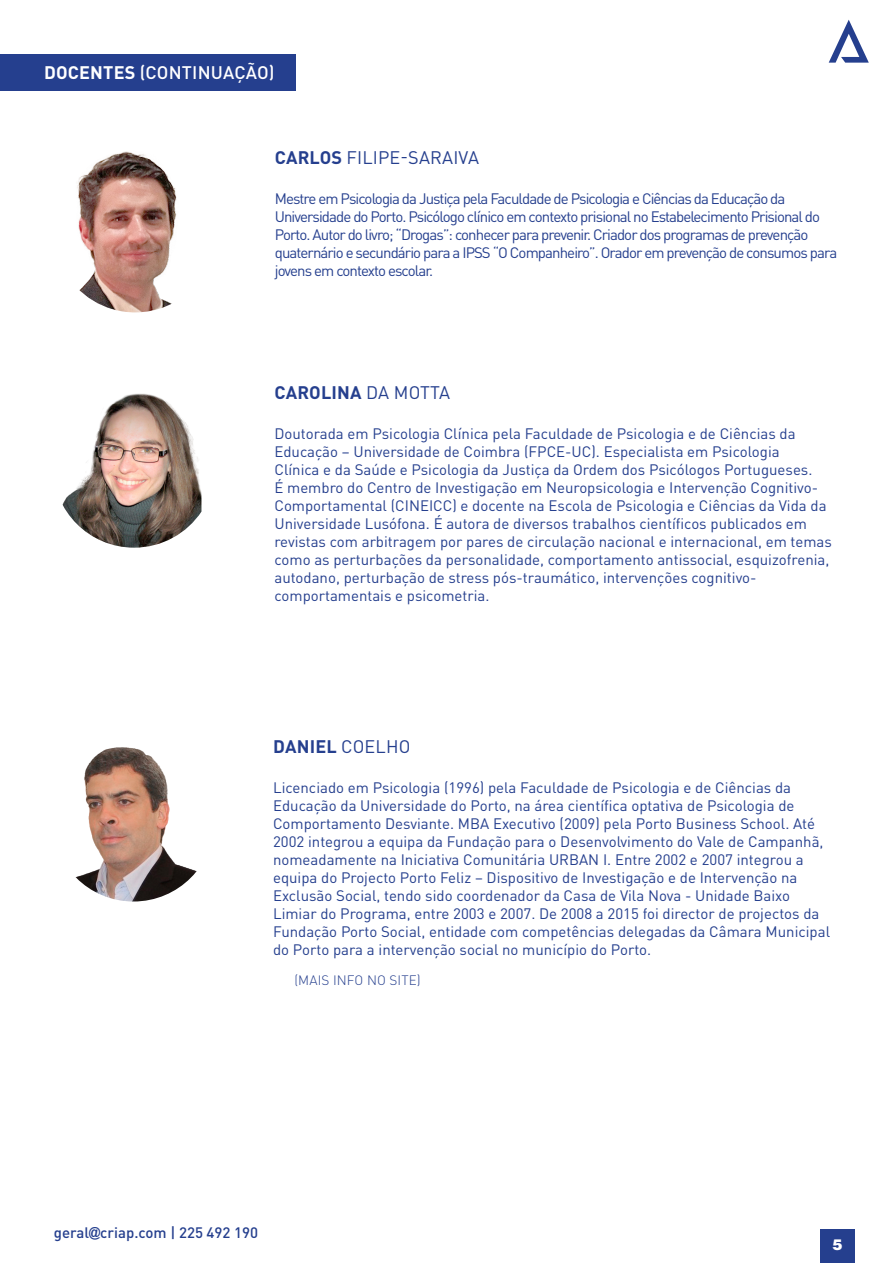
<style>
.page{position:relative;width:893px;height:1263px;background:#fff}
.page>*{position:absolute;margin:0;border:0;box-sizing:border-box;transform-origin:0 0}
.t1{font:700 18px "DIN Pro";letter-spacing:.01em;color:#253f8e}
.t2{font:500 18px "DIN Pro";letter-spacing:.01em;color:#fff}
.t3{font:18px "DIN Pro";letter-spacing:.01em;color:#253f8e}
.t4{font:15px/18px "DIN Pro";color:#253f8e}
.t5{font:15px/18px "DIN Pro";letter-spacing:-.06em;color:#253f8e}
.t6{font:500 15px "DIN Pro";color:#253f8e}
.t7{font:900 15px "Helvetica LT Std";color:#fff}
.t8{font:300 13.5px "DIN Pro";letter-spacing:.01em;color:#253f8e}
.s1{font-weight:700}
.s2{font-weight:400}
.s3{font-family:"Arial";font-weight:900}
</style>
<div class="page">
<div style="left:820px;top:1229px;width:35px;height:34px;background:#253f8e"></div>
<svg style="left:829px;top:20px;width:40px;height:43px"></svg>
<div style="left:0;top:54px;width:296px;height:37px;background:#253f8e"></div>
<img style="left:52px;top:739px;width:163px;height:162px;border-radius:81px">
<img style="left:62px;top:393px;width:139px;height:155px">
<img style="left:77px;top:151px;width:100px;height:161px">
<p class="t2" style="left:44px;top:60px;width:232px"><span class="s1">DOCENTES</span> (CONTINUAÇÃO)</p>
<p class="t3" style="left:275px;top:145px;width:206px"><span class="s1">CARLOS</span> FILIPE-SARAIVA</p>
<p class="t5" style="left:275px;top:189px;width:564px">Mestre em Psicologia da Justiça pela Faculdade de Psicologia e Ciências da Educação da Universidade do Porto. Psicólogo clínico em contexto prisional no Estabelecimento Prisional do Porto. Autor do livro; “Drogas”: conhecer para prevenir. Criador dos programas de prevenção quaternário e secundário para a IPSS “O Companheiro”. Orador em prevenção de consumos para jovens em contexto escolar.</p>
<p class="t1" style="left:275px;top:381px;width:177px">CAROLINA <span class="s2">DA MOTTA</span></p>
<p class="t4" style="left:274px;top:424px;width:559px">Doutorada em Psicologia Clínica pela Faculdade de Psicologia e de Ciências da Educação – Universidade de Coimbra (FPCE-UC). Especialista em Psicologia<br>Clínica e da Saúde e Psicologia da Justiça da Ordem dos Psicólogos Portugueses.<br>É membro do Centro de Investigação em Neuropsicologia e Intervenção Cognitivo-Comportamental (CINEICC) e docente na Escola de Psicologia e Ciências da Vida da Universidade Lusófona. É autora de diversos trabalhos científicos publicados em revistas com arbitragem por pares de circulação nacional e internacional, em temas como as perturbações da personalidade, comportamento antissocial, esquizofrenia, autodano, perturbação de stress pós-traumático, intervenções cognitivo&shy;comportamentais e psicometria.</p>
<p class="t1" style="left:273px;top:734px;width:139px">DANIEL <span class="s2">COELHO</span></p>
<p class="t4" style="left:273px;top:778px;width:558px">Licenciado em Psicologia (1996) pela Faculdade de Psicologia e de Ciências da Educação da Universidade do Porto, na área científica optativa de Psicologia de Comportamento Desviante. MBA Executivo (2009) pela Porto Business School. Até 2002 integrou a equipa da Fundação para o Desenvolvimento do Vale de Campanhã, nomeadamente na Iniciativa Comunitária URBAN I. Entre 2002 e 2007 integrou a equipa do Projecto Porto Feliz – Dispositivo de Investigação e de Intervenção na Exclusão Social, tendo sido coordenador da Casa de Vila Nova - Unidade Baixo Limiar do Programa, entre 2003 e 2007. De 2008 a 2015 foi director de projectos da Fundação Porto Social, entidade com competências delegadas da Câmara Municipal do Porto para a intervenção social no município do Porto.</p>
<p class="t8" style="left:294px;top:971px;width:128px">(MAIS INFO NO SITE)</p>
<p class="t6" style="left:54px;top:1222px;width:206px">geral<span class="s3">@</span>criap.com | 225 492 190</p>
<p class="t7" style="left:832px;top:1235px;width:12px">5</p>
</div>
